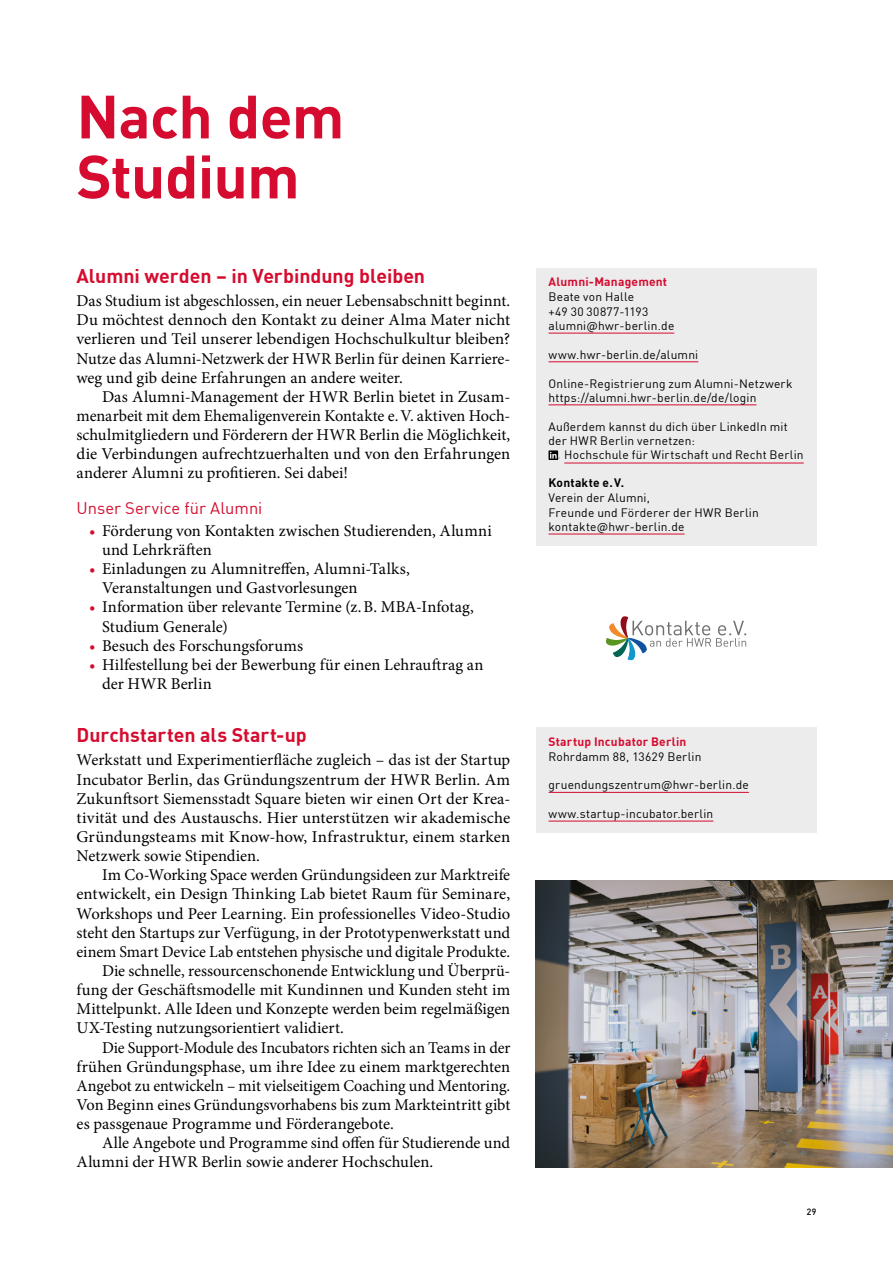
<style>
.page{position:relative;width:893px;height:1263px;background:#fff}
.page>*{position:absolute;margin:0;border:0;box-sizing:border-box;transform-origin:0 0}
.t1{font:700 60px/60px "DIN Pro";letter-spacing:-.015em;color:#d50c2f}
.t2{font:700 19.5px "DIN Pro";color:#d50c2f}
.t3{font:16.5px/19.2px "Minion Pro";color:#000}
.t4{font:16.5px "DIN Pro";color:#d50c2f}
.t5{font:12px/14.4px "DIN Pro";letter-spacing:.015em;color:#000}
.t6{font:700 12px "DIN Pro";letter-spacing:.015em;color:#d50c2f}
.t7{font:700 12px "DIN Pro";letter-spacing:.015em;color:#000}
.t8{font:500 9px "DIN Pro";color:#000}
.s1{color:#d50c2f}
</style>
<div class="page">
<hr style="left:0;top:0;width:1px;height:1263px;background:#d50c2f">
<div style="left:536px;top:268px;width:280px;height:277px;background:#ececed"></div>
<hr style="left:549px;top:333px;width:125px;height:1px;background:#d50c2f">
<hr style="left:549px;top:361px;width:149px;height:1px;background:#d50c2f">
<hr style="left:549px;top:404px;width:207px;height:1px;background:#d50c2f">
<hr style="left:564px;top:463px;width:240px;height:1px;background:#d50c2f">
<hr style="left:549px;top:534px;width:135px;height:1px;background:#d50c2f">
<svg style="left:549px;top:450px;width:11px;height:10px"></svg>
<div style="left:536px;top:727px;width:280px;height:105px;background:#ececed"></div>
<hr style="left:549px;top:792px;width:200px;height:1px;background:#d50c2f">
<hr style="left:549px;top:821px;width:164px;height:1px;background:#d50c2f">
<img style="left:536px;top:880px;width:357px;height:287px">
<svg style="left:606px;top:616px;width:140px;height:44px"></svg>
<h1 class="t1" style="left:77px;top:83px;width:269px">Nach dem<br>Studium</h1>
<p class="t2" style="left:77px;top:261px;width:350px">Alumni werden – in Verbindung bleiben</p>
<p class="t3" style="left:77px;top:291px;width:435px;text-align:justify">Das Studium ist abgeschlossen, ein neuer Lebensabschnitt beginnt.<br>Du möchtest dennoch den Kontakt zu deiner Alma Mater nicht verlieren und Teil unserer lebendigen Hochschulkultur bleiben?<br>Nutze das Alumni-Netzwerk der HWR Berlin für deinen Karriere&shy;weg und gib deine Erfahrungen an andere weiter.</p>
<p class="t3" style="left:77px;top:387px;width:435px;text-align:justify;text-indent:26px">Das Alumni-Management der HWR Berlin bietet in Zusam&shy;menarbeit mit dem Ehemaligenverein Kontakte e. V. aktiven Hoch&shy;schulmitgliedern und Förderern der HWR Berlin die Möglichkeit, die Verbindungen aufrechtzuerhalten und von den Erfahrungen anderer Alumni zu profitieren. Sei dabei!</p>
<p class="t4" style="left:77px;top:496px;width:187px">Unser Service für Alumni</p>
<p class="t3" style="left:102px;top:521px;width:391px;text-indent:-13px"><span class="s1">•</span> Förderung von Kontakten zwischen Studierenden, Alumni und Lehrkräften</p>
<p class="t3" style="left:102px;top:559px;width:309px;text-indent:-13px"><span class="s1">•</span> Einladungen zu Alumnitreffen, Alumni-Talks,<br>Veranstaltungen und Gastvorlesungen</p>
<p class="t3" style="left:102px;top:598px;width:373px;text-indent:-13px"><span class="s1">•</span> Information über relevante Termine (z. B. MBA-Infotag,<br>Studium Generale)</p>
<p class="t3" style="left:89px;top:636px;width:215px"><span class="s1">•</span> Besuch des Forschungsforums</p>
<p class="t3" style="left:102px;top:655px;width:383px;text-indent:-13px"><span class="s1">•</span> Hilfestellung bei der Bewerbung für einen Lehrauftrag an der HWR Berlin</p>
<p class="t2" style="left:77px;top:720px;width:232px">Durchstarten als Start-up</p>
<p class="t3" style="left:77px;top:751px;width:435px;text-align:justify">Werkstatt und Experimentierfläche zugleich – das ist der Startup Incubator Berlin, das Gründungszentrum der HWR Berlin. Am Zukunftsort Siemensstadt Square bieten wir einen Ort der Krea&shy;tivität und des Austauschs. Hier unterstützen wir akademische Gründungsteams mit Know-how, Infrastruktur, einem starken Netzwerk sowie Stipendien.</p>
<p class="t3" style="left:102px;top:865px;width:410px">Im Co-Working Space werden Gründungsideen zur Marktreife</p>
<p class="t3" style="left:77px;top:885px;width:435px">entwickelt, ein Design Thinking Lab bietet Raum für Seminare,</p>
<p class="t3" style="left:77px;top:904px;width:435px">Workshops und Peer Learning. Ein professionelles Video-Studio</p>
<p class="t3" style="left:77px;top:923px;width:435px">steht den Startups zur Verfügung, in der Prototypenwerkstatt und</p>
<p class="t3" style="left:77px;top:942px;width:433px">einem Smart Device Lab entstehen physische und digitale Produkte.</p>
<p class="t3" style="left:102px;top:961px;width:410px">Die schnelle, ressourcenschonende Entwicklung und Überprü-</p>
<p class="t3" style="left:77px;top:980px;width:435px">fung der Geschäftsmodelle mit Kundinnen und Kunden steht im</p>
<p class="t3" style="left:77px;top:999px;width:435px">Mittelpunkt. Alle Ideen und Konzepte werden beim regelmäßigen</p>
<p class="t3" style="left:77px;top:1018px;width:267px">UX-Testing nutzungsorientiert validiert.</p>
<p class="t3" style="left:102px;top:1038px;width:410px">Die Support-Module des Incubators richten sich an Teams in der</p>
<p class="t3" style="left:77px;top:1057px;width:435px">frühen Gründungsphase, um ihre Idee zu einem marktgerechten</p>
<p class="t3" style="left:77px;top:1076px;width:433px">Angebot zu entwickeln – mit vielseitigem Coaching und Mentoring.</p>
<p class="t3" style="left:77px;top:1095px;width:435px">Von Beginn eines Gründungsvorhabens bis zum Markteintritt gibt</p>
<p class="t3" style="left:77px;top:1114px;width:317px">es passgenaue Programme und Förderangebote.</p>
<p class="t3" style="left:102px;top:1133px;width:410px">Alle Angebote und Programme sind offen für Studierende und</p>
<p class="t3" style="left:77px;top:1152px;width:356px">Alumni der HWR Berlin sowie anderer Hochschulen.</p>
<p class="t6" style="left:549px;top:273px;width:120px">Alumni-Management</p>
<p class="t5" style="left:549px;top:289px;width:127px">Beate von Halle<br>+49 30 30877-1193 alumni@hwr-berlin.de</p>
<p class="t5" style="left:549px;top:346px;width:151px">www.hwr-berlin.de/alumni</p>
<p class="t5" style="left:549px;top:375px;width:245px">Online-Registrierung zum Alumni-Netzwerk https://alumni.hwr-berlin.de/de/login</p>
<p class="t5" style="left:549px;top:418px;width:241px">Außerdem kannst du dich über LinkedIn mit der HWR Berlin vernetzen:</p>
<p class="t5" style="left:564px;top:447px;width:241px">Hochschule für Wirtschaft und Recht Berlin</p>
<p class="t7" style="left:549px;top:473px;width:77px">Kontakte e.V.</p>
<p class="t5" style="left:549px;top:490px;width:212px">Verein der Alumni,<br>Freunde und Förderer der HWR Berlin kontakte@hwr-berlin.de</p>
<p class="t6" style="left:549px;top:732px;width:139px">Startup Incubator Berlin</p>
<p class="t5" style="left:549px;top:748px;width:155px">Rohrdamm 88, 13629 Berlin</p>
<p class="t5" style="left:549px;top:777px;width:202px">gruendungszentrum@hwr-berlin.de</p>
<p class="t5" style="left:549px;top:806px;width:166px">www.startup-incubator.berlin</p>
<p class="t8" style="left:807px;top:1205px;width:11px">29</p>
</div>
